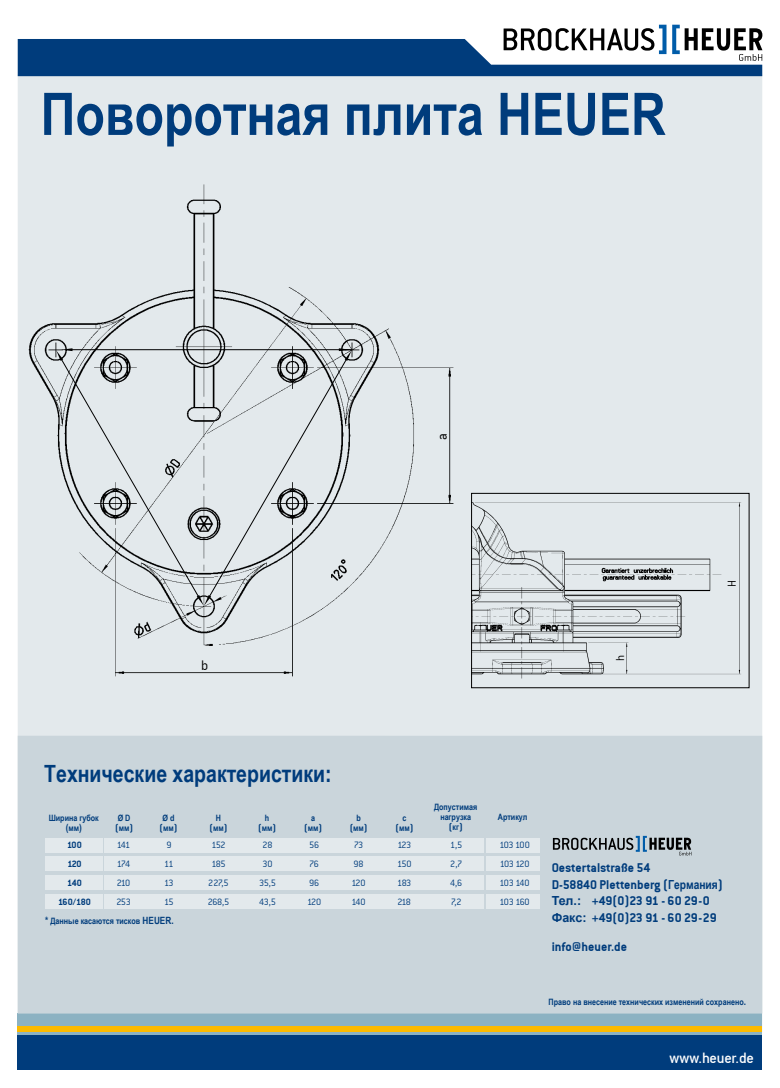
<style>
.page{position:relative;width:780px;height:1088px;background:#fff}
.page>*{position:absolute;margin:0;border:0;box-sizing:border-box;transform-origin:0 0}
.t1{font:700 58.75px "Arial Narrow";color:#003c7c}
.t2{font:700 23.75px "Arial Narrow";color:#003c7c}
.t3{font:16.25px "Conduit Md ITCTT Medium";letter-spacing:-.015em;color:#fff}
.t4{font:15px "Conduit ITCTT Light";color:#000}
.t5{font:13.75px/16.5px "Conduit ITCTT Bold";letter-spacing:-.005em;color:#003c7c}
.t6{font:12.5px "Conduit ITCTT Light";color:#000}
.t7{font:10px "Conduit ITCTT Light";letter-spacing:-.055em;color:#003c7c}
.t8{font:10px "Conduit ITCTT Bold";letter-spacing:-.03em;color:#003c7c}
.t9{font:700 10px "Arial Narrow";color:#003c7c}
.t10{font:700 8.75px/10px "Arial Narrow";color:#003c7c;text-align:center}
.s1{font-size:8.75px}
.s2{font-family:"Arial Narrow";font-weight:700;font-size:8.75px}
.s3{font-size:10px}
.s4{font-family:"Arial Narrow";font-weight:700;font-size:12.5px}
.s5{font-family:"Arial";font-weight:700;font-size:12.5px}
</style>
<div class="page">
<div style="left:18px;top:75px;width:744px;height:957px;background:#e3e9ec"></div>
<div style="left:18px;top:1013px;width:744px;height:24px;background:#8cb2c2"></div>
<div style="left:18px;top:1026px;width:744px;height:5px;background:#fbba00"></div>
<div style="left:18px;top:1035px;width:744px;height:35px;background:#003c7c"></div>
<svg style="left:18px;top:25px;width:744px;height:51px"></svg>
<div style="left:18px;top:736px;width:744px;height:277px;background:#cad5db"></div>
<img style="left:28px;top:184px;width:465px;height:505px">
<img style="left:473px;top:495px;width:268px;height:191px">
<div style="left:471px;top:493px;width:278px;height:195px;border:1px solid #000"></div>
<hr style="left:70px;top:349px;width:282px;height:1px;background:#000">
<svg style="left:56px;top:348px;width:295px;height:257px"></svg>
<div style="left:486px;top:894px;width:53px;height:14px;background:#e3e9ec"></div>
<div style="left:486px;top:838px;width:53px;height:14px;background:#e3e9ec"></div>
<div style="left:486px;top:856px;width:53px;height:15px;background:#e3e9ec"></div>
<div style="left:486px;top:875px;width:53px;height:15px;background:#e3e9ec"></div>
<div style="left:104px;top:894px;width:380px;height:14px;background:#e3e9ec"></div>
<div style="left:104px;top:838px;width:380px;height:14px;background:#e3e9ec"></div>
<div style="left:104px;top:856px;width:380px;height:15px;background:#e3e9ec"></div>
<div style="left:104px;top:875px;width:380px;height:15px;background:#e3e9ec"></div>
<div style="left:45px;top:894px;width:57px;height:14px;background:#e3e9ec"></div>
<div style="left:45px;top:838px;width:57px;height:14px;background:#e3e9ec"></div>
<div style="left:45px;top:856px;width:57px;height:15px;background:#e3e9ec"></div>
<div style="left:45px;top:875px;width:57px;height:15px;background:#e3e9ec"></div>
<svg style="left:553px;top:836px;width:138px;height:19px;background:#8d979e"></svg>
<h1 class="t1" style="left:41px;top:70px;width:626px">Поворотная плита HEUER</h1>
<h3 class="t4" style="left:434px;top:440px;width:8px;rotate:-90deg">a</h3>
<h3 class="t4" style="left:201px;top:657px;width:9px">b</h3>
<h3 class="t6" style="left:613px;top:661px;width:8px;rotate:-90deg">h</h3>
<h3 class="t6" style="left:725px;top:587px;width:8px;rotate:-90deg">H</h3>
<h2 class="t2" style="left:44px;top:755px;width:289px">Технические характеристики:</h2>
<p class="t10" style="left:49px;top:812px;width:52px">Ширина губок</p>
<p class="t9" style="left:66px;top:820px;width:18px">(<span class="s1">мм</span>)</p>
<p class="t10" style="left:434px;top:801px;width:45px">Допустимая нагрузка</p>
<p class="t8" style="left:449px;top:821px;width:15px">(<span class="s2">кг</span>)</p>
<p class="t10" style="left:118px;top:812px;width:14px">Ø D</p>
<p class="t10" style="left:498px;top:812px;width:31px">Артикул</p>
<p class="t8" style="left:115px;top:822px;width:19px">(<span class="s2">мм</span>)</p>
<p class="t10" style="left:163px;top:812px;width:13px">Ø d</p>
<p class="t8" style="left:160px;top:822px;width:19px">(<span class="s2">мм</span>)</p>
<p class="t10" style="left:216px;top:812px;width:7px">H</p>
<p class="t8" style="left:209px;top:822px;width:19px">(<span class="s2">мм</span>)</p>
<p class="t10" style="left:265px;top:812px;width:6px">h</p>
<p class="t8" style="left:258px;top:822px;width:19px">(<span class="s2">мм</span>)</p>
<p class="t10" style="left:356px;top:812px;width:6px">b</p>
<p class="t8" style="left:349px;top:822px;width:19px">(<span class="s2">мм</span>)</p>
<p class="t10" style="left:311px;top:812px;width:5px">a</p>
<p class="t8" style="left:304px;top:822px;width:19px">(<span class="s2">мм</span>)</p>
<p class="t10" style="left:402px;top:812px;width:5px">c</p>
<p class="t8" style="left:395px;top:822px;width:19px">(<span class="s2">мм</span>)</p>
<p class="t8" style="left:67px;top:839px;width:16px">100</p>
<p class="t7" style="left:117px;top:839px;width:15px">141</p>
<p class="t7" style="left:166px;top:839px;width:7px">9</p>
<p class="t7" style="left:211px;top:839px;width:16px">152</p>
<p class="t7" style="left:262px;top:839px;width:11px">28</p>
<p class="t7" style="left:309px;top:839px;width:12px">56</p>
<p class="t7" style="left:354px;top:839px;width:11px">73</p>
<p class="t7" style="left:397px;top:839px;width:15px">123</p>
<p class="t7" style="left:450px;top:839px;width:14px">1,5</p>
<p class="t7" style="left:499px;top:839px;width:32px">103 100</p>
<p class="t8" style="left:67px;top:858px;width:16px">120</p>
<p class="t7" style="left:117px;top:858px;width:15px">174</p>
<p class="t7" style="left:164px;top:858px;width:11px">11</p>
<p class="t7" style="left:211px;top:858px;width:16px">185</p>
<p class="t7" style="left:262px;top:858px;width:12px">30</p>
<p class="t7" style="left:309px;top:858px;width:11px">76</p>
<p class="t7" style="left:353px;top:858px;width:12px">98</p>
<p class="t7" style="left:397px;top:858px;width:16px">150</p>
<p class="t7" style="left:450px;top:858px;width:13px">2,7</p>
<p class="t7" style="left:499px;top:858px;width:31px">103 120</p>
<p class="t8" style="left:67px;top:877px;width:16px">140</p>
<p class="t7" style="left:117px;top:877px;width:15px">210</p>
<p class="t7" style="left:164px;top:877px;width:11px">13</p>
<p class="t7" style="left:208px;top:877px;width:22px">227,5</p>
<p class="t7" style="left:259px;top:877px;width:18px">35,5</p>
<p class="t7" style="left:309px;top:877px;width:12px">96</p>
<p class="t7" style="left:351px;top:877px;width:16px">120</p>
<p class="t7" style="left:397px;top:877px;width:16px">183</p>
<p class="t7" style="left:450px;top:877px;width:14px">4,6</p>
<p class="t7" style="left:499px;top:877px;width:32px">103 140</p>
<p class="t8" style="left:58px;top:896px;width:34px">160/180</p>
<p class="t7" style="left:116px;top:896px;width:16px">253</p>
<p class="t7" style="left:164px;top:896px;width:11px">15</p>
<p class="t7" style="left:208px;top:896px;width:23px">268,5</p>
<p class="t7" style="left:259px;top:896px;width:18px">43,5</p>
<p class="t7" style="left:307px;top:896px;width:16px">120</p>
<p class="t7" style="left:351px;top:896px;width:16px">140</p>
<p class="t7" style="left:397px;top:896px;width:15px">218</p>
<p class="t7" style="left:451px;top:896px;width:12px">7,2</p>
<p class="t7" style="left:499px;top:896px;width:32px">103 160</p>
<p class="t10" style="left:45px;top:915px;width:130px"><span class="s3">*</span> Данные касаются тисков <span class="s3">HEUER.</span></p>
<h3 class="t5" style="left:551px;top:859px;width:173px">Oestertalstraße 54<br>D-58840 Plettenberg (<span class="s4">Германия</span>)<br><span class="s5">Тел.:</span> +49(0)23 91 - 60 29-0<br><span class="s5">Факс:</span> +49(0)23 91 - 60 29-29</h3>
<h3 class="t5" style="left:551px;top:938px;width:77px">info@heuer.de</h3>
<p class="t10" style="left:548px;top:996px;width:199px">Право на внесение технических изменений сохранено<span class="s3">.</span></p>
<h3 class="t3" style="left:669px;top:1048px;width:86px">www.heuer.de</h3>
</div>
